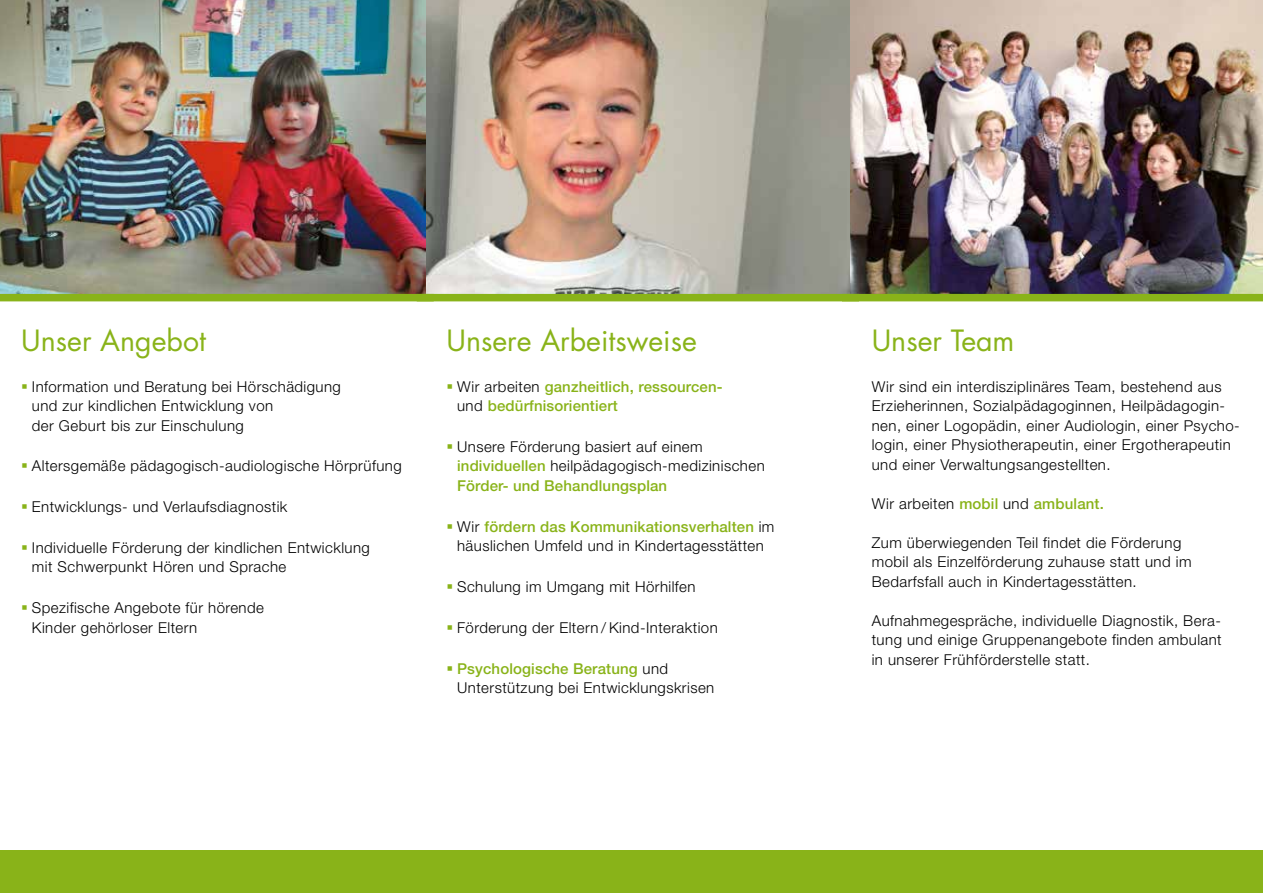
<style>
.page{position:relative;width:1263px;height:893px;background:#fff}
.page>*{position:absolute;margin:0;border:0;box-sizing:border-box;transform-origin:0 0}
.t1{font:28.5px "Futura Std";color:#89b319}
.t2{font:300 15px/19.5px "Helvetica Neue LT Std";letter-spacing:.03em;color:#000}
.t3{font:500 15px/19.5px "Helvetica Neue LT Std";letter-spacing:.01em;color:#89b319}
.s1{font-weight:300;color:#000}
.s2{font-weight:500;color:#89b319}
</style>
<div class="page">
<img style="left:0;top:0;width:850px;height:294px">
<img style="left:850px;top:0;width:413px;height:294px">
<div style="left:0;top:850px;width:434px;height:43px;background:#89b319"></div>
<div style="left:417px;top:850px;width:442px;height:43px;background:#89b319"></div>
<div style="left:842px;top:850px;width:421px;height:43px;background:#89b319"></div>
<div style="left:0;top:294px;width:434px;height:7px;background:#89b319"></div>
<div style="left:417px;top:294px;width:442px;height:7px;background:#89b319"></div>
<div style="left:842px;top:294px;width:421px;height:7px;background:#89b319"></div>
<h1 class="t1" style="left:21px;top:322px;width:186px">Unser Angebot</h1>
<p class="t2" style="left:32px;top:376px;width:311px">Information und Beratung bei Hörschädigung und zur kindlichen Entwicklung von<br>der Geburt bis zur Einschulung</p>
<p class="t2" style="left:32px;top:456px;width:371px">Altersgemäße pädagogisch-audiologische Hörprüfung</p>
<p class="t2" style="left:32px;top:497px;width:257px">Entwicklungs- und Verlaufsdiagnostik</p>
<p class="t2" style="left:32px;top:538px;width:340px">Individuelle Förderung der kindlichen Entwicklung mit Schwerpunkt Hören und Sprache</p>
<p class="t2" style="left:32px;top:598px;width:234px">Spezifische Angebote für hörende<br>Kinder gehörloser Eltern</p>
<h1 class="t1" style="left:446px;top:322px;width:252px">Unsere Arbeitsweise</h1>
<p class="t3" style="left:457px;top:376px;width:267px"><span class="s1">Wir arbeiten</span> ganzheitlich, ressourcen&shy;<span class="s1">und</span> bedürfnisorientiert</p>
<p class="t2" style="left:457px;top:437px;width:309px">Unsere Förderung basiert auf einem <span class="s2">individuellen</span> heilpädagogisch-medizinischen<br><span class="s2">Förder- und Behandlungsplan</span></p>
<p class="t2" style="left:457px;top:516px;width:319px">Wir <span class="s2">fördern das Kommunikationsverhalten</span> im häuslichen Umfeld und in Kindertagesstätten</p>
<p class="t2" style="left:457px;top:577px;width:240px">Schulung im Umgang mit Hörhilfen</p>
<p class="t2" style="left:457px;top:617px;width:262px">Förderung der Eltern / Kind-Interaktion</p>
<p class="t2" style="left:457px;top:658px;width:259px"><span class="s2">Psychologische Beratung</span> und<br>Unterstützung bei Entwicklungskrisen</p>
<h1 class="t1" style="left:872px;top:322px;width:144px">Unser Team</h1>
<p class="t2" style="left:872px;top:376px;width:369px">Wir sind ein interdisziplinäres Team, bestehend aus Erzieherinnen, Sozialpädagoginnen, Heilpädagogin&shy;nen, einer Logopädin, einer Audiologin, einer Psycho&shy;login, einer Physiotherapeutin, einer Ergotherapeutin und einer Verwaltungsangestellten.</p>
<p class="t2" style="left:872px;top:493px;width:234px">Wir arbeiten <span class="s2">mobil</span> und <span class="s2">ambulant.</span></p>
<p class="t2" style="left:872px;top:532px;width:321px">Zum überwiegenden Teil findet die Förderung mobil als Einzelförderung zuhause statt und im<br>Bedarfsfall auch in Kindertagesstätten.</p>
<p class="t2" style="left:872px;top:610px;width:351px;text-align:justify">Aufnahmegespräche, individuelle Diagnostik, Bera&shy;tung und einige Gruppenangebote finden ambulant in unserer Frühförderstelle statt.</p>
</div>
